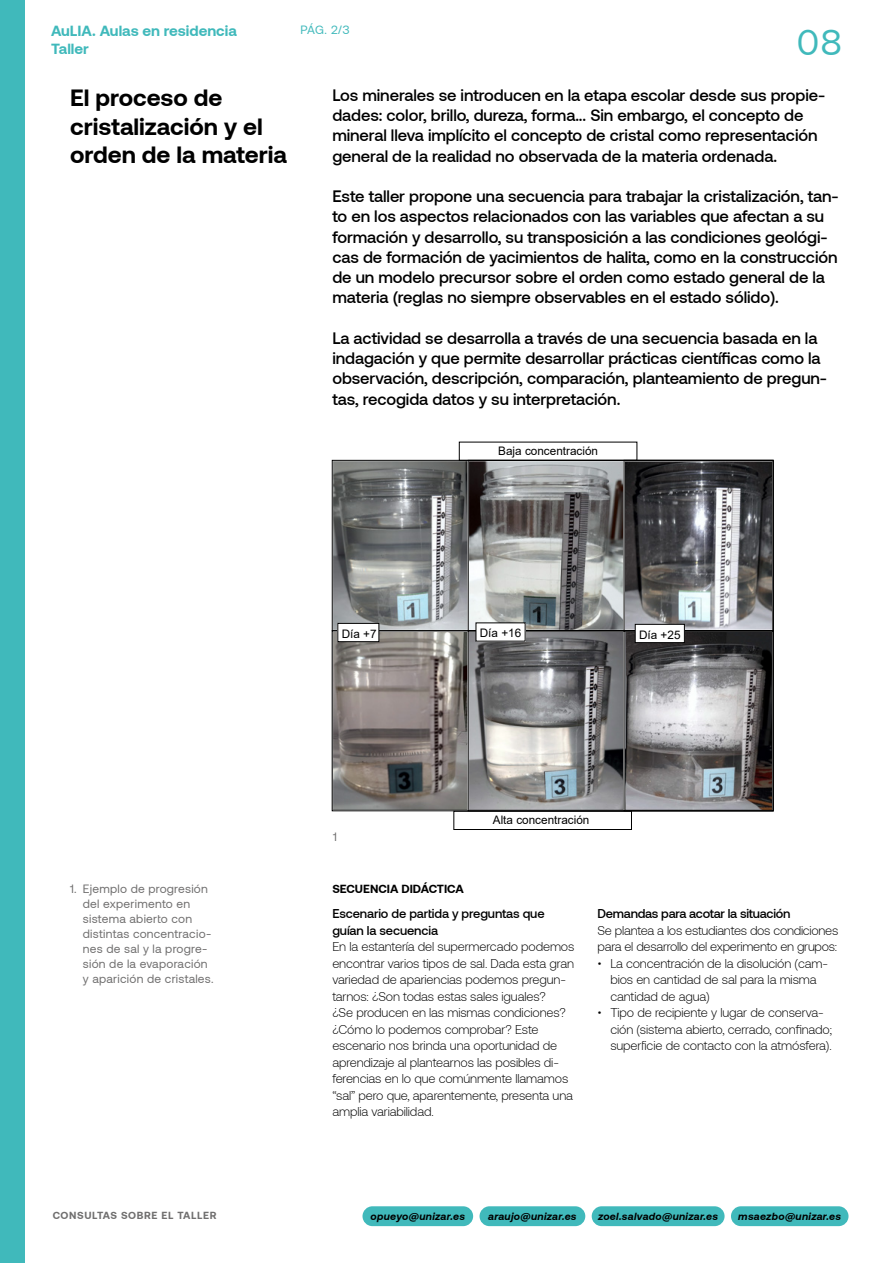
<style>
.page{position:relative;width:893px;height:1263px;background:#fff}
.page>*{position:absolute;margin:0;border:0;box-sizing:border-box;transform-origin:0 0}
.t1{font:36px "Aeonik";color:#40b9bb}
.t2{font:700 24px/28.5px "Aeonik";color:#000}
.t3{font:500 16.5px/20.2px "Aeonik";letter-spacing:-.005em;color:#000}
.t4{font:700 15px "Aeonik";color:#40b9bb}
.t5{font:300 12.75px/16.5px "Aeonik";letter-spacing:-.01em;color:#000}
.t6{font:500 12.75px/16.5px "Aeonik";letter-spacing:-.01em;color:#000}
.t7{font:12px/15px "Aeonik";letter-spacing:.02em;color:#706f6f}
.t8{font:700 12px "Aeonik";color:#000}
.t9{font:12px "Aeonik";color:#40b9bb}
.t10{font:11.7px "Arial";color:#000}
.t11{font:italic 700 10.5px "Aeonik";letter-spacing:.03em;color:#000}
.t12{font:700 10.5px "Aeonik";letter-spacing:.06em;color:#706f6f}
</style>
<div class="page">
<img style="left:334px;top:462px;width:133px;height:166px">
<img style="left:470px;top:462px;width:153px;height:166px">
<img style="left:626px;top:462px;width:145px;height:166px">
<img style="left:334px;top:633px;width:288px;height:175px">
<img style="left:622px;top:633px;width:149px;height:175px">
<div style="left:624px;top:460px;width:149px;height:171px;border:1px solid #000"></div>
<div style="left:624px;top:631px;width:149px;height:180px;border:1px solid #000"></div>
<div style="left:454px;top:811px;width:177px;height:18px;border:1px solid #000"></div>
<div style="left:338px;top:623px;width:41px;height:19px;background:#fff"></div>
<div style="left:338px;top:623px;width:41px;height:19px;border:1px solid #000"></div>
<div style="left:476px;top:623px;width:49px;height:18px;background:#fff"></div>
<div style="left:635px;top:624px;width:49px;height:19px;background:#fff"></div>
<div style="left:635px;top:624px;width:49px;height:19px;border:1px solid #000"></div>
<div style="left:0;top:0;width:24px;height:330px;background:#40b9bb"></div>
<div style="left:0;top:317px;width:24px;height:946px;background:#40b9bb"></div>
<div style="left:731px;top:1206px;width:117px;height:20px;background:#40b9bb;border-radius:10px"></div>
<div style="left:592px;top:1206px;width:133px;height:20px;background:#40b9bb;border-radius:10px"></div>
<div style="left:480px;top:1206px;width:105px;height:20px;background:#40b9bb;border-radius:10px"></div>
<div style="left:362px;top:1206px;width:111px;height:20px;background:#40b9bb;border-radius:10px"></div>
<p class="t4" style="left:51px;top:22px;width:187px">AuLIA. Aulas en residencia</p>
<p class="t9" style="left:300px;top:23px;width:51px">PÁG. 2/3</p>
<p class="t4" style="left:51px;top:40px;width:39px">Taller</p>
<h1 class="t1" style="left:797px;top:23px;width:47px">08</h1>
<h2 class="t2" style="left:70px;top:83px;width:218px">El proceso de cristalización y el orden de la materia</h2>
<p class="t3" style="left:332px;top:85px;width:495px">Los minerales se introducen en la etapa escolar desde sus propie&shy;dades: color, brillo, dureza, forma... Sin embargo, el concepto de mineral lleva implícito el concepto de cristal como representación general de la realidad no observada de la materia ordenada.</p>
<p class="t3" style="left:332px;top:186px;width:508px">Este taller propone una secuencia para trabajar la cristalización, tan&shy;to en los aspectos relacionados con las variables que afectan a su formación y desarrollo, su transposición a las condiciones geológi&shy;cas de formación de yacimientos de halita, como en la construcción de un modelo precursor sobre el orden como estado general de la materia (reglas no siempre observables en el estado sólido).</p>
<p class="t3" style="left:332px;top:328px;width:496px">La actividad se desarrolla a través de una secuencia basada en la indagación y que permite desarrollar prácticas científicas como la observación, descripción, comparación, planteamiento de pregun&shy;tas, recogida datos y su interpretación.</p>
<p class="t10" style="left:498px;top:443px;width:101px">Baja concentración</p>
<p class="t10" style="left:342px;top:626px;width:36px">Día +7</p>
<p class="t10" style="left:480px;top:625px;width:43px">Día +16</p>
<p class="t10" style="left:639px;top:626px;width:43px">Día +25</p>
<p class="t7" style="left:333px;top:829px;width:5px">1</p>
<p class="t10" style="left:493px;top:812px;width:98px">Alta concentración</p>
<p class="t7" style="left:70px;top:881px;width:139px">1. Ejemplo de progresión</p>
<p class="t8" style="left:332px;top:881px;width:133px">SECUENCIA DIDÁCTICA</p>
<p class="t7" style="left:83px;top:896px;width:132px">del experimento en sistema abierto con distintas concentracio&shy;nes de sal y la progre&shy;sión de la evaporación y aparición de cristales.</p>
<p class="t6" style="left:332px;top:905px;width:214px">Escenario de partida y preguntas que guían la secuencia</p>
<p class="t5" style="left:332px;top:938px;width:244px">En la estantería del supermercado podemos encontrar varios tipos de sal. Dada esta gran variedad de apariencias podemos pregun&shy;tarnos: ¿Son todas estas sales iguales?<br>¿Se producen en las mismas condiciones? ¿Cómo lo podemos comprobar? Este escenario nos brinda una oportunidad de aprendizaje al plantearnos las posibles di&shy;ferencias en lo que comúnmente llamamos “sal” pero que, aparentemente, presenta una amplia variabilidad.</p>
<p class="t6" style="left:598px;top:905px;width:194px">Demandas para acotar la situación</p>
<p class="t5" style="left:598px;top:922px;width:242px">Se plantea a los estudiantes dos condiciones para el desarrollo del experimento en grupos:</p>
<p class="t5" style="left:610px;top:955px;width:219px;text-indent:-13px">• La concentración de la disolución (cam&shy;bios en cantidad de sal para la misma cantidad de agua)</p>
<p class="t5" style="left:610px;top:1004px;width:223px;text-indent:-13px">• Tipo de recipiente y lugar de conserva&shy;ción (sistema abierto, cerrado, confinado; superficie de contacto con la atmósfera).</p>
<p class="t12" style="left:53px;top:1209px;width:165px">CONSULTAS SOBRE EL TALLER</p>
<p class="t11" style="left:371px;top:1210px;width:96px">opueyo@unizar.es</p>
<p class="t11" style="left:488px;top:1210px;width:90px">araujo@unizar.es</p>
<p class="t11" style="left:598px;top:1210px;width:122px">zoel.salvado@unizar.es</p>
<p class="t11" style="left:738px;top:1210px;width:104px">msaezbo@unizar.es</p>
</div>
